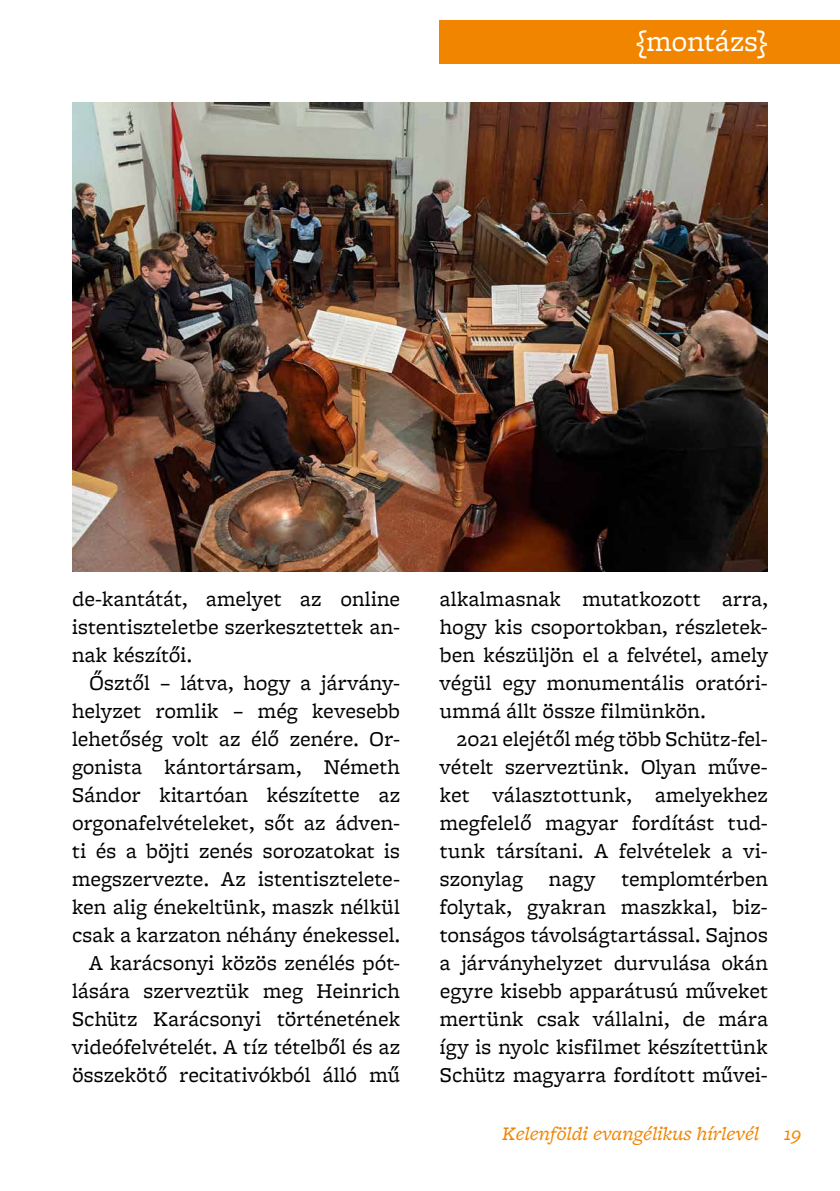
<style>
.page{position:relative;width:840px;height:1191px;background:#fff}
.page>*{position:absolute;margin:0;border:0;box-sizing:border-box;transform-origin:0 0}
.t1{font:30px "Freight Micro W03";letter-spacing:.005em;color:#fff}
.t2{font:22px/28px "Freight Micro W03";letter-spacing:.005em;color:#000;text-align:justify}
.t3{font:italic 20px "Freight Micro W03";color:#f18500}
</style>
<div class="page">
<div style="left:439px;top:20px;width:400px;height:44px;background:#f18500"></div>
<img style="left:72px;top:102px;width:695px;height:469px">
<h1 class="t1" style="left:636px;top:20px;width:133px">{montázs}</h1>
<p class="t2" style="left:72px;top:584px;width:329px">de-kantátát, amelyet az online istentiszteletbe szerkesztettek an&shy;nak készítői.</p>
<p class="t2" style="left:72px;top:668px;width:329px;text-align:right">Ősztől – látva, hogy a járvány&shy;helyzet romlik – még kevesebb lehetőség volt az élő zenére. Or&shy;gonista kántortársam, Németh Sándor kitartóan készítette az orgonafelvételeket, sőt az ádven&shy;ti és a böjti zenés sorozatokat is megszervezte. Az istentisztelete&shy;ken alig énekeltünk, maszk nélkül csak a karzaton néhány énekessel.<br>A karácsonyi közös zenélés pót&shy;lására szerveztük meg Heinrich Schütz Karácsonyi történetének videófelvételét. A tíz tételből és az összekötő recitativókból álló mű</p>
<p class="t2" style="left:439px;top:584px;width:329px">alkalmasnak mutatkozott arra, hogy kis csoportokban, részletek&shy;ben készüljön el a felvétel, amely végül egy monumentális oratóri&shy;ummá állt össze filmünkön.</p>
<p class="t2" style="left:439px;top:724px;width:329px;text-indent:17px">2021 elejétől még több Schütz-fel&shy;vételt szerveztünk. Olyan műve&shy;ket választottunk, amelyekhez megfelelő magyar fordítást tud&shy;tunk társítani. A felvételek a vi&shy;szonylag nagy templomtérben folytak, gyakran maszkkal, biz&shy;tonságos távolságtartással. Sajnos a járványhelyzet durvulása okán egyre kisebb apparátusú műveket mertünk csak vállalni, de mára így is nyolc kisfilmet készítettünk Schütz magyarra fordított művei-</p>
<p class="t3" style="left:502px;top:1119px;width:301px">Kelenföldi evangélikus hírlevél 19</p>
</div>
